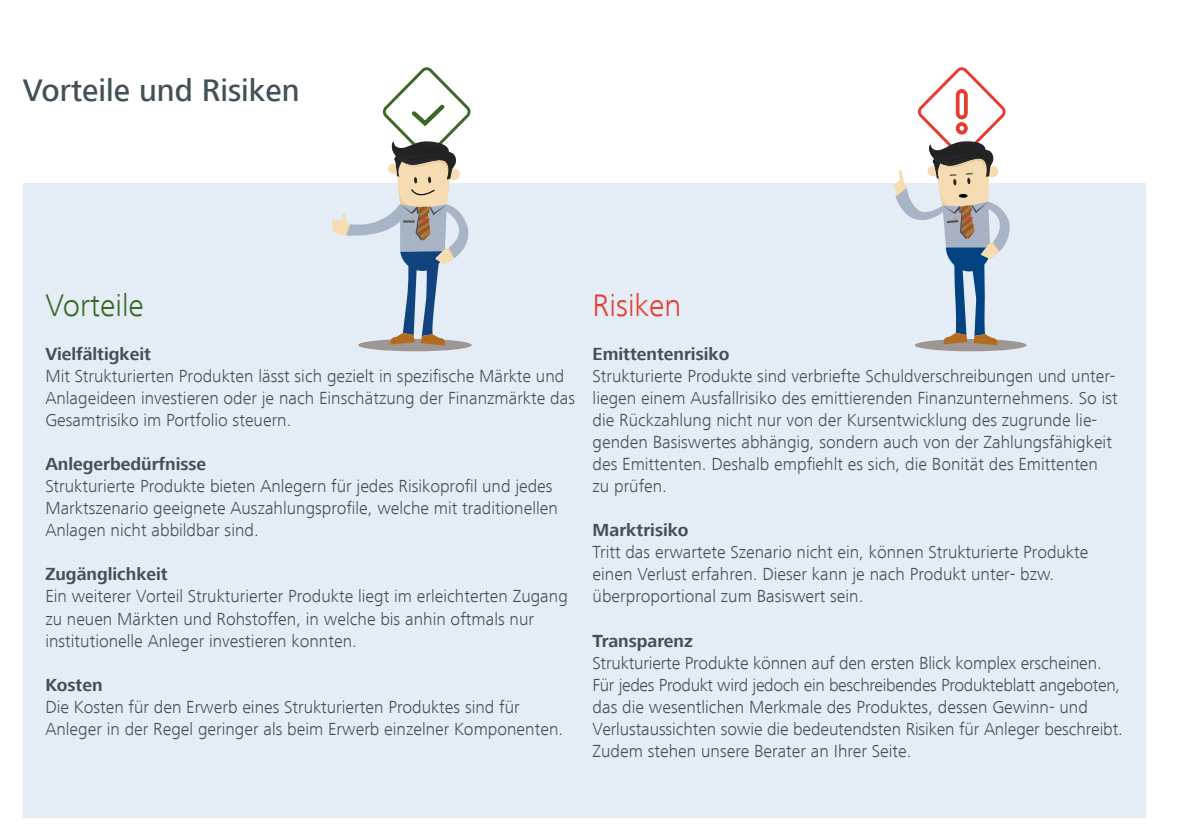
<style>
.page{position:relative;width:1191px;height:840px;background:#fff}
.page>*{position:absolute;margin:0;border:0;box-sizing:border-box;transform-origin:0 0}
.t1{font:500 32px "Frutiger Next LT";color:#425159}
.t2{font:300 32px "Frutiger Next LT";color:#3b6827}
.t3{font:300 32px "Frutiger Next LT";color:#e63c2f}
.t4{font:300 18px/22px "Frutiger Next LT";color:#425159}
.t5{font:700 18px "Frutiger Next LT";color:#425159}
</style>
<div class="page">
<div style="left:23px;top:183px;width:1122px;height:633px;background:#e4ecf6"></div>
<div style="left:358px;top:338px;width:114px;height:13px;background:#9d9693;border-radius:50%"></div>
<svg style="left:332px;top:67px;width:140px;height:278px"></svg>
<div style="left:914px;top:339px;width:112px;height:12px;background:#9d9693;border-radius:50%"></div>
<svg style="left:894px;top:67px;width:119px;height:278px"></svg>
<h1 class="t1" style="left:23px;top:72px;width:278px">Vorteile und Risiken</h1>
<h1 class="t2" style="left:45px;top:288px;width:100px">Vorteile</h1>
<p class="t5" style="left:45px;top:344px;width:107px">Vielfältigkeit</p>
<p class="t4" style="left:45px;top:365px;width:531px">Mit Strukturierten Produkten lässt sich gezielt in spezifische Märkte und<br>Anlageideen investieren oder je nach Einschätzung der Finanzmärkte das<br>Gesamtrisiko im Portfolio steuern.</p>
<p class="t5" style="left:45px;top:454px;width:162px">Anlegerbedürfnisse</p>
<p class="t4" style="left:45px;top:475px;width:514px">Strukturierte Produkte bieten Anlegern für jedes Risikoprofil und jedes<br>Marktszenario geeignete Auszahlungsprofile, welche mit traditionellen<br>Anlagen nicht abbildbar sind.</p>
<p class="t5" style="left:45px;top:564px;width:124px">Zugänglichkeit</p>
<p class="t4" style="left:45px;top:585px;width:524px">Ein weiterer Vorteil Strukturierter Produkte liegt im erleichterten Zugang zu neuen Märkten und Rohstoffen, in welche bis anhin oftmals nur institutionelle Anleger investieren konnten.</p>
<p class="t5" style="left:45px;top:674px;width:59px">Kosten</p>
<p class="t4" style="left:45px;top:695px;width:519px">Die Kosten für den Erwerb eines Strukturierten Produktes sind für<br>Anleger in der Regel geringer als beim Erwerb einzelner Komponenten.</p>
<h1 class="t3" style="left:592px;top:288px;width:90px">Risiken</h1>
<p class="t5" style="left:592px;top:344px;width:138px">Emittentenrisiko</p>
<p class="t4" style="left:592px;top:365px;width:526px">Strukturierte Produkte sind verbriefte Schuldverschreibungen und unter&shy;liegen einem Ausfallrisiko des emittierenden Finanzunternehmens. So ist die Rückzahlung nicht nur von der Kursentwicklung des zugrunde lie&shy;genden Basiswertes abhängig, sondern auch von der Zahlungsfähigkeit des Emittenten. Deshalb empfiehlt es sich, die Bonität des Emittenten zu prüfen.</p>
<p class="t5" style="left:592px;top:520px;width:97px">Marktrisiko</p>
<p class="t4" style="left:592px;top:541px;width:497px">Tritt das erwartete Szenario nicht ein, können Strukturierte Produkte einen Verlust erfahren. Dieser kann je nach Produkt unter- bzw. überproportional zum Basiswert sein.</p>
<p class="t5" style="left:592px;top:630px;width:102px">Transparenz</p>
<p class="t4" style="left:592px;top:651px;width:532px">Strukturierte Produkte können auf den ersten Blick komplex erscheinen.<br>Für jedes Produkt wird jedoch ein beschreibendes Produkteblatt angeboten, das die wesentlichen Merkmale des Produktes, dessen Gewinn- und Verlustaussichten sowie die bedeutendsten Risiken für Anleger beschreibt.<br>Zudem stehen unsere Berater an Ihrer Seite.</p>
</div>
